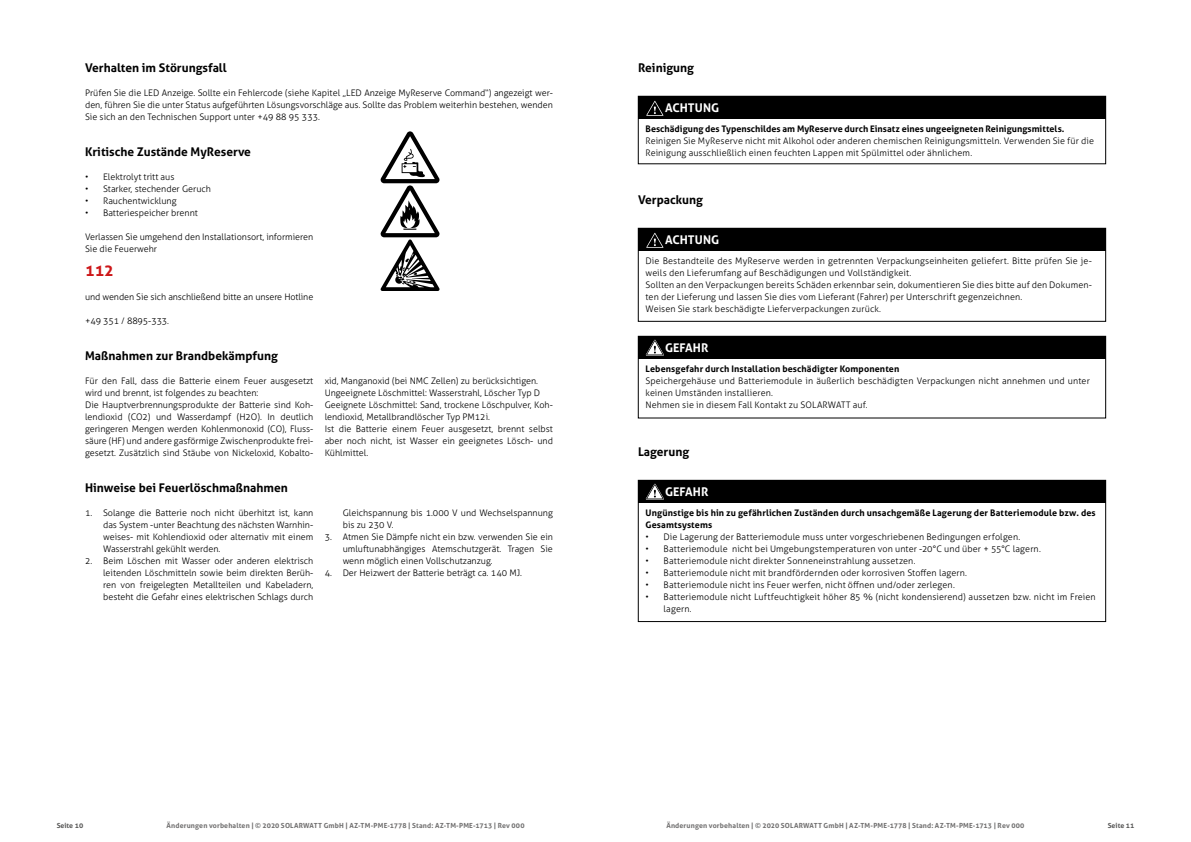
<style>
.page{position:relative;width:1191px;height:842px;background:#fff}
.page>*{position:absolute;margin:0;border:0;box-sizing:border-box;transform-origin:0 0}
.t1{font:700 16px "Aller";color:#cd1719}
.t2{font:700 12px "Aller";color:#000}
.t3{font:700 12px "Aller";letter-spacing:.005em;color:#fff}
.t4{font:300 9px/12px "Aller";color:#000}
.t5{font:700 9px/12px "Aller";letter-spacing:.01em;color:#000}
.t6{font:700 7px "Aller";letter-spacing:.02em;color:#706f6f}
.t7{font:700 7px "Aller";color:#575756}
</style>
<div class="page">
<svg style="left:380px;top:131px;width:59px;height:160px"></svg>
<div style="left:638px;top:96px;width:468px;height:23px;background:#000"></div>
<svg style="left:646px;top:100px;width:17px;height:16px"></svg>
<div style="left:638px;top:228px;width:468px;height:94px;border:1px solid #000"></div>
<div style="left:638px;top:228px;width:468px;height:23px;background:#000"></div>
<svg style="left:646px;top:232px;width:17px;height:16px"></svg>
<div style="left:638px;top:336px;width:468px;height:23px;background:#000"></div>
<svg style="left:646px;top:340px;width:17px;height:15px"></svg>
<div style="left:638px;top:480px;width:468px;height:142px;border:1px solid #000"></div>
<div style="left:638px;top:480px;width:468px;height:23px;background:#000"></div>
<svg style="left:646px;top:484px;width:17px;height:15px"></svg>
<h2 class="t2" style="left:85px;top:60px;width:143px">Verhalten im Störungsfall</h2>
<p class="t4" style="left:85px;top:87px;width:469px;text-align:justify">Prüfen Sie die LED Anzeige. Sollte ein Fehlercode (siehe Kapitel „LED Anzeige MyReserve Command“) angezeigt wer&shy;den, führen Sie die unter Status aufgeführten Lösungsvorschläge aus. Sollte das Problem weiterhin bestehen, wenden Sie sich an den Technischen Support unter +49 88 95 333.</p>
<h2 class="t2" style="left:85px;top:144px;width:167px">Kritische Zustände MyReserve</h2>
<p class="t4" style="left:85px;top:171px;width:91px">• Elektrolyt tritt aus</p>
<p class="t4" style="left:85px;top:183px;width:127px">• Starker, stechender Geruch</p>
<p class="t4" style="left:85px;top:195px;width:93px">• Rauchentwicklung</p>
<p class="t4" style="left:85px;top:207px;width:114px">• Batteriespeicher brennt</p>
<p class="t4" style="left:85px;top:231px;width:230px">Verlassen Sie umgehend den Installationsort, informieren<br>Sie die Feuerwehr</p>
<h1 class="t1" style="left:85px;top:260px;width:30px">112</h1>
<p class="t4" style="left:85px;top:291px;width:230px">und wenden Sie sich anschließend bitte an unsere Hotline</p>
<p class="t4" style="left:85px;top:315px;width:86px">+49 351 / 8895-333.</p>
<h2 class="t2" style="left:85px;top:348px;width:194px">Maßnahmen zur Brandbekämpfung</h2>
<p class="t4" style="left:85px;top:375px;width:230px">Für den Fall, dass die Batterie einem Feuer ausgesetzt wird und brennt, ist folgendes zu beachten:<br>Die Hauptverbrennungsprodukte der Batterie sind Koh&shy;lendioxid (CO2) und Wasserdampf (H2O). In deutlich geringeren Mengen werden Kohlenmonoxid (CO), Fluss&shy;säure (HF) und andere gasförmige Zwischenprodukte frei&shy;gesetzt. Zusätzlich sind Stäube von Nickeloxid, Kobalto-</p>
<p class="t4" style="left:325px;top:375px;width:230px">xid, Manganoxid (bei NMC Zellen) zu berücksichtigen.<br>Ungeeignete Löschmittel: Wasserstrahl, Löscher Typ D Geeignete Löschmittel: Sand, trockene Löschpulver, Koh&shy;lendioxid, Metallbrandlöscher Typ PM12i.<br>Ist die Batterie einem Feuer ausgesetzt, brennt selbst aber noch nicht, ist Wasser ein geeignetes Lösch- und Kühlmittel.</p>
<h2 class="t2" style="left:85px;top:480px;width:204px">Hinweise bei Feuerlöschmaßnahmen</h2>
<p class="t4" style="left:103px;top:507px;width:212px;text-align:justify;text-indent:-18px">1. Solange die Batterie noch nicht überhitzt ist, kann das System -unter Beachtung des nächsten Warnhin&shy;weises- mit Kohlendioxid oder alternativ mit einem Wasserstrahl gekühlt werden.</p>
<p class="t4" style="left:103px;top:555px;width:212px;text-align:justify;text-indent:-18px">2. Beim Löschen mit Wasser oder anderen elektrisch leitenden Löschmitteln sowie beim direkten Berüh&shy;ren von freigelegten Metallteilen und Kabeladern, besteht die Gefahr eines elektrischen Schlags durch</p>
<p class="t4" style="left:343px;top:507px;width:212px">Gleichspannung bis 1.000 V und Wechselspannung bis zu 230 V.</p>
<p class="t4" style="left:343px;top:531px;width:212px;text-align:justify;text-indent:-18px">3. Atmen Sie Dämpfe nicht ein bzw. verwenden Sie ein umluftunabhängiges Atemschutzgerät. Tragen Sie wenn möglich einen Vollschutzanzug.</p>
<p class="t4" style="left:325px;top:567px;width:199px">4. Der Heizwert der Batterie beträgt ca. 140 MJ.</p>
<h2 class="t2" style="left:638px;top:60px;width:57px">Reinigung</h2>
<h2 class="t3" style="left:665px;top:100px;width:56px">ACHTUNG</h2>
<p class="t5" style="left:645px;top:123px;width:420px">Beschädigung des Typenschildes am MyReserve durch Einsatz eines ungeeigneten Reinigungsmittels.</p>
<p class="t4" style="left:645px;top:135px;width:450px">Reinigen Sie MyReserve nicht mit Alkohol oder anderen chemischen Reinigungsmitteln. Verwenden Sie für die<br>Reinigung ausschließlich einen feuchten Lappen mit Spülmittel oder ähnlichem.</p>
<h2 class="t2" style="left:638px;top:192px;width:66px">Verpackung</h2>
<h2 class="t3" style="left:665px;top:232px;width:56px">ACHTUNG</h2>
<p class="t4" style="left:645px;top:255px;width:448px">Die Bestandteile des MyReserve werden in getrennten Verpackungseinheiten geliefert. Bitte prüfen Sie je&shy;weils den Lieferumfang auf Beschädigungen und Vollständigkeit.<br>Sollten an den Verpackungen bereits Schäden erkennbar sein, dokumentieren Sie dies bitte auf den Dokumen&shy;ten der Lieferung und lassen Sie dies vom Lieferant (Fahrer) per Unterschrift gegenzeichnen.<br>Weisen Sie stark beschädigte Lieferverpackungen zurück.</p>
<h2 class="t3" style="left:665px;top:340px;width:45px">GEFAHR</h2>
<p class="t5" style="left:645px;top:363px;width:255px">Lebensgefahr durch Installation beschädigter Komponenten</p>
<p class="t4" style="left:645px;top:375px;width:446px">Speichergehäuse und Batteriemodule in äußerlich beschädigten Verpackungen nicht annehmen und unter keinen Umständen installieren.<br>Nehmen sie in diesem Fall Kontakt zu SOLARWATT auf.</p>
<h2 class="t2" style="left:638px;top:444px;width:53px">Lagerung</h2>
<h2 class="t3" style="left:665px;top:484px;width:45px">GEFAHR</h2>
<p class="t5" style="left:645px;top:507px;width:452px">Ungünstige bis hin zu gefährlichen Zuständen durch unsachgemäße Lagerung der Batteriemodule bzw. des<br>Gesamtsystems</p>
<p class="t4" style="left:645px;top:531px;width:376px">• Die Lagerung der Batteriemodule muss unter vorgeschriebenen Bedingungen erfolgen.</p>
<p class="t4" style="left:645px;top:543px;width:397px">• Batteriemodule nicht bei Umgebungstemperaturen von unter -20°C und über + 55°C lagern.</p>
<p class="t4" style="left:645px;top:555px;width:271px">• Batteriemodule nicht direkter Sonneneinstrahlung aussetzen.</p>
<p class="t4" style="left:645px;top:567px;width:323px">• Batteriemodule nicht mit brandfördernden oder korrosiven Stoffen lagern.</p>
<p class="t4" style="left:645px;top:579px;width:311px">• Batteriemodule nicht ins Feuer werfen, nicht öffnen und/oder zerlegen.</p>
<p class="t4" style="left:663px;top:591px;width:434px;text-indent:-18px">• Batteriemodule nicht Luftfeuchtigkeit höher 85 % (nicht kondensierend) aussetzen bzw. nicht im Freien lagern.</p>
<p class="t7" style="left:57px;top:821px;width:28px">Seite 10</p>
<p class="t6" style="left:166px;top:821px;width:359px">Änderungen vorbehalten | © 2020 SOLARWATT GmbH | AZ-TM-PME-1778 | Stand: AZ-TM-PME-1713 | Rev 000</p>
<p class="t6" style="left:666px;top:821px;width:359px">Änderungen vorbehalten | © 2020 SOLARWATT GmbH | AZ-TM-PME-1778 | Stand: AZ-TM-PME-1713 | Rev 000</p>
<p class="t7" style="left:1107px;top:821px;width:28px">Seite 11</p>
</div>
